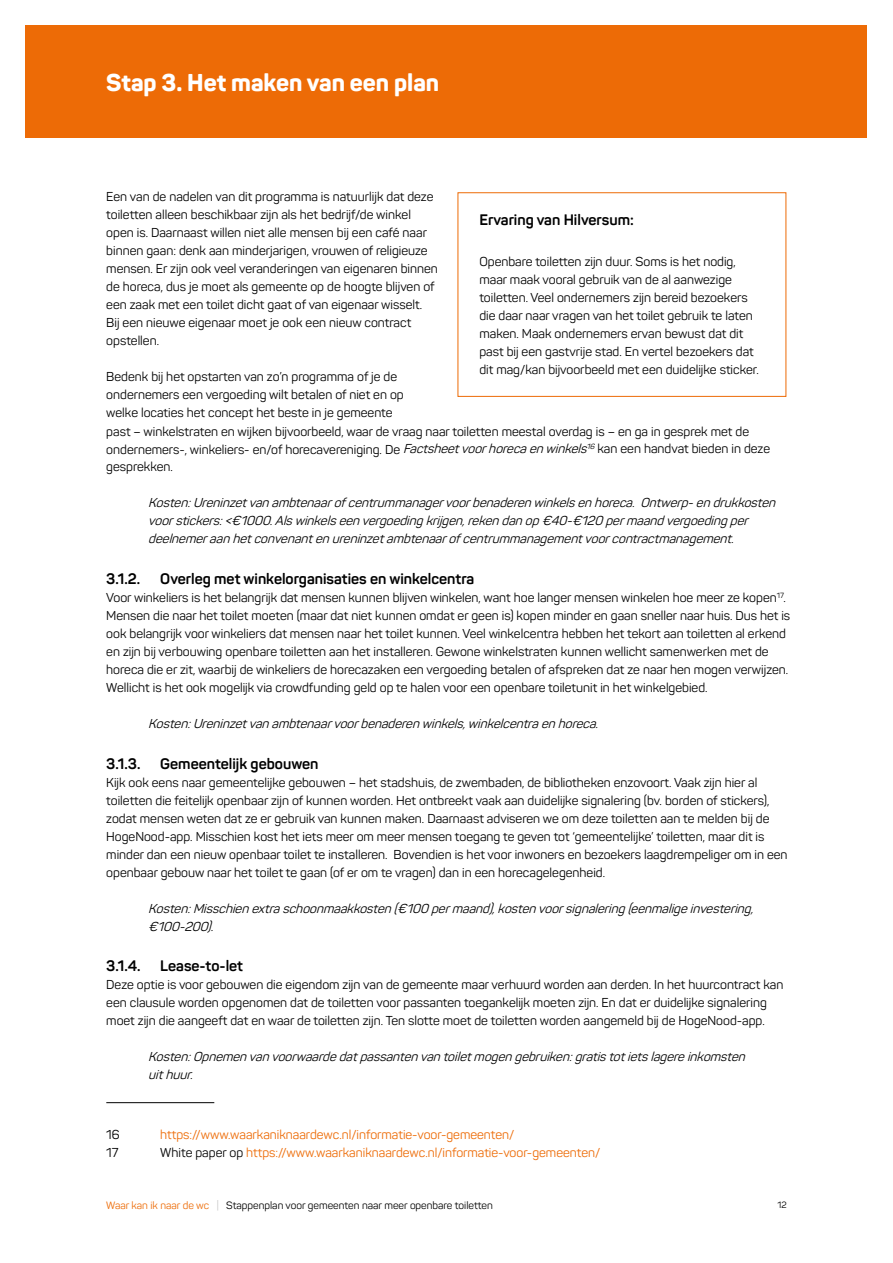
<style>
.page{position:relative;width:893px;height:1263px;background:#fff}
.page>*{position:absolute;margin:0;border:0;box-sizing:border-box;transform-origin:0 0}
.t1{font:800 24px "Panton";color:#fff}
.t2{font:700 15px "Panton";color:#000}
.t3{font:12.75px/18px "Panton";color:#000}
.t4{font:italic 12.75px/18px "Panton";color:#000}
.t5{font:12.75px "Panton";color:#ed6b06}
.t6{font:10.5px "Panton";color:#000}
.t7{font:9px "Panton";color:#000}
.s1{font-style:italic}
.s2{color:#000}
.s3{color:#ed6b06}
.s4{color:#c6c6c6}
</style>
<div class="page">
<div style="left:26px;top:26px;width:841px;height:112px;background:#ed6b06"></div>
<hr style="left:106px;top:1102px;width:108px;height:1px;background:#000">
<div style="left:458px;top:193px;width:328px;height:204px;border:1px solid #ed6b06"></div>
<h1 class="t1" style="left:106px;top:67px;width:334px">Stap 3. Het maken van een plan</h1>
<p class="t3" style="left:106px;top:188px;width:333px">Een van de nadelen van dit programma is natuurlijk dat deze toiletten alleen beschikbaar zijn als het bedrijf/de winkel open is. Daarnaast willen niet alle mensen bij een café naar binnen gaan: denk aan minderjarigen, vrouwen of religieuze mensen. Er zijn ook veel veranderingen van eigenaren binnen de horeca, dus je moet als gemeente op de hoogte blijven of een zaak met een toilet dicht gaat of van eigenaar wisselt.<br>Bij een nieuwe eigenaar moet je ook een nieuw contract opstellen.</p>
<p class="t3" style="left:106px;top:368px;width:665px">Bedenk bij het opstarten van zo’n programma of je de<br>ondernemers een vergoeding wilt betalen of niet en op<br>welke locaties het concept het beste in je gemeente<br>past – winkelstraten en wijken bijvoorbeeld, waar de vraag naar toiletten meestal overdag is – en ga in gesprek met de ondernemers-, winkeliers- en/of horecavereniging. De <span class="s1">Factsheetvoorhorecaenwinkels</span><sup>16</sup> kan een handvat bieden in deze gesprekken.</p>
<p class="t4" style="left:148px;top:494px;width:633px">Kosten:Ureninzetvanambtenaarofcentrummanagervoorbenaderenwinkelsenhoreca. Ontwerp-endrukkosten voorstickers:&lt;€1000.Alswinkelseenvergoedingkrijgen,rekendanop€40-€120 permaandvergoedingper deelnemeraanhetconvenantenureninzetambtenaarofcentrummanagementvoorcontractmanagement.</p>
<p class="t2" style="left:106px;top:569px;width:36px">3.1.2.</p>
<p class="t2" style="left:160px;top:569px;width:316px">Overleg met winkelorganisaties en winkelcentra</p>
<p class="t3" style="left:106px;top:588px;width:685px">Voor winkeliers is het belangrijk dat mensen kunnen blijven winkelen, want hoe langer mensen winkelen hoe meer ze kopen<sup>17</sup>.<br>Mensen die naar het toilet moeten (maar dat niet kunnen omdat er geen is) kopen minder en gaan sneller naar huis. Dus het is ook belangrijk voor winkeliers dat mensen naar het toilet kunnen. Veel winkelcentra hebben het tekort aan toiletten al erkend en zijn bij verbouwing openbare toiletten aan het installeren. Gewone winkelstraten kunnen wellicht samenwerken met de horeca die er zit, waarbij de winkeliers de horecazaken een vergoeding betalen of afspreken dat ze naar hen mogen verwijzen.<br>Wellicht is het ook mogelijk via crowdfunding geld op te halen voor een openbare toiletunit in het winkelgebied.</p>
<p class="t4" style="left:148px;top:714px;width:455px">Kosten:Ureninzetvanambtenaarvoorbenaderenwinkels,winkelcentraenhoreca.</p>
<p class="t2" style="left:106px;top:754px;width:36px">3.1.3.</p>
<p class="t2" style="left:160px;top:754px;width:160px">Gemeentelijk gebouwen</p>
<p class="t3" style="left:106px;top:773px;width:683px">Kijk ook eens naar gemeentelijke gebouwen – het stadshuis, de zwembaden, de bibliotheken enzovoort. Vaak zijn hier al toiletten die feitelijk openbaar zijn of kunnen worden. Het ontbreekt vaak aan duidelijke signalering (bv. borden of stickers), zodat mensen weten dat ze er gebruik van kunnen maken. Daarnaast adviseren we om deze toiletten aan te melden bij de HogeNood-app. Misschien kost het iets meer om meer mensen toegang te geven tot ‘gemeentelijke’ toiletten, maar dit is minder dan een nieuw openbaar toilet te installeren. Bovendien is het voor inwoners en bezoekers laagdrempeliger om in een openbaar gebouw naar het toilet te gaan (of er om te vragen) dan in een horecagelegenheid.</p>
<p class="t4" style="left:148px;top:899px;width:610px">Kosten:Misschienextraschoonmaakkosten(€100 permaand),kostenvoorsignalering(eenmaligeinvestering, €100-200).</p>
<p class="t2" style="left:106px;top:956px;width:36px">3.1.4.</p>
<p class="t2" style="left:160px;top:956px;width:84px">Lease-to-let</p>
<p class="t3" style="left:106px;top:975px;width:678px">Deze optie is voor gebouwen die eigendom zijn van de gemeente maar verhuurd worden aan derden. In het huurcontract kan een clausule worden opgenomen dat de toiletten voor passanten toegankelijk moeten zijn. En dat er duidelijke signalering moet zijn die aangeeft dat en waar de toiletten zijn. Ten slotte moet de toiletten worden aangemeld bij de HogeNood-app.</p>
<p class="t4" style="left:148px;top:1047px;width:602px">Kosten:Opnemenvanvoorwaardedatpassantenvantoiletmogengebruiken:gratistotietslagereinkomsten uithuur.</p>
<p class="t2" style="left:479px;top:211px;width:156px">Ervaring van Hilversum:</p>
<p class="t3" style="left:479px;top:252px;width:281px">Openbare toiletten zijn duur. Soms is het nodig, maar maak vooral gebruik van de al aanwezige toiletten. Veel ondernemers zijn bereid bezoekers die daar naar vragen van het toilet gebruik te laten maken. Maak ondernemers ervan bewust dat dit past bij een gastvrije stad. En vertel bezoekers dat dit mag/kan bijvoorbeeld met een duidelijke sticker.</p>
<p class="t3" style="left:106px;top:1125px;width:15px">16</p>
<p class="t5" style="left:160px;top:1126px;width:356px">https://www.waarkaniknaardewc.nl/informatie-voor-gemeenten/</p>
<p class="t3" style="left:106px;top:1143px;width:14px">17</p>
<p class="t5" style="left:160px;top:1144px;width:441px"><span class="s2">White paper op</span> https://www.waarkaniknaardewc.nl/informatie-voor-gemeenten/</p>
<p class="t6" style="left:106px;top:1199px;width:388px"><span class="s3">Waar kan ik naar de wc</span> <span class="s4">|</span> Stappenplan voor gemeenten naar meer openbare toiletten</p>
<p class="t7" style="left:777px;top:1199px;width:11px">12</p>
</div>
